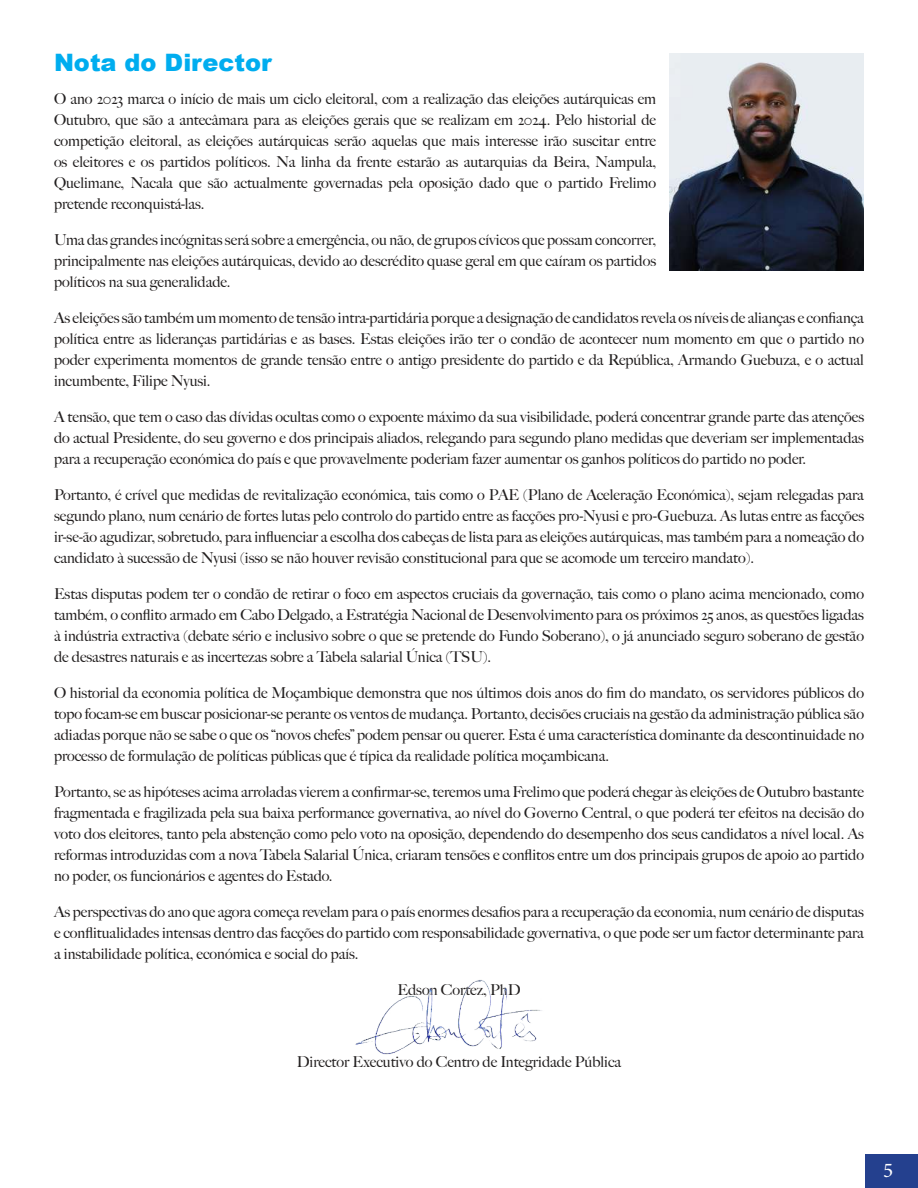
<style>
.page{position:relative;width:918px;height:1188px;background:#fff}
.page>*{position:absolute;margin:0;border:0;box-sizing:border-box;transform-origin:0 0}
.t1{font:900 24px "Arial";color:#00adef}
.t2{font:21px "Minion Pro";color:#fff}
.t3{font:15px/21px "Big Caslon FB";color:#221f1f;text-align:justify}
</style>
<div class="page">
<div style="left:865px;top:1154px;width:53px;height:34px;background:#24408e"></div>
<img style="left:670px;top:53px;width:194px;height:218px">
<img style="left:355px;top:980px;width:187px;height:75px">
<h1 class="t1" style="left:54px;top:54px;width:219px">Nota do Director</h1>
<p class="t3" style="left:54px;top:89px;width:604px">O ano 2023 marca o início de mais um ciclo eleitoral, com a realização das eleições autárquicas em Outubro, que são a antecâmara para as eleições gerais que se realizam em 2024. Pelo historial de competição eleitoral, as eleições autárquicas serão aquelas que mais interesse irão suscitar entre os eleitores e os partidos políticos. Na linha da frente estarão as autarquias da Beira, Nampula, Quelimane, Nacala que são actualmente governadas pela oposição dado que o partido Frelimo pretende reconquistá-las.</p>
<p class="t3" style="left:54px;top:230px;width:604px">Uma das grandes incógnitas será sobre a emergência, ou não, de grupos cívicos que possam concorrer, principalmente nas eleições autárquicas, devido ao descrédito quase geral em que caíram os partidos políticos na sua generalidade.</p>
<p class="t3" style="left:54px;top:308px;width:812px">As eleições são também um momento de tensão intra-partidária porque a designação de candidatos revela os níveis de alianças e confiança política entre as lideranças partidárias e as bases. Estas eleições irão ter o condão de acontecer num momento em que o partido no poder experimenta momentos de grande tensão entre o antigo presidente do partido e da República, Armando Guebuza, e o actual incumbente, Filipe Nyusi.</p>
<p class="t3" style="left:54px;top:407px;width:812px">A tensão, que tem o caso das dívidas ocultas como o expoente máximo da sua visibilidade, poderá concentrar grande parte das atenções do actual Presidente, do seu governo e dos principais aliados, relegando para segundo plano medidas que deveriam ser implementadas para a recuperação económica do país e que provavelmente poderiam fazer aumentar os ganhos políticos do partido no poder.</p>
<p class="t3" style="left:54px;top:485px;width:812px">Portanto, é crível que medidas de revitalização económica, tais como o PAE (Plano de Aceleração Económica), sejam relegadas para segundo plano, num cenário de fortes lutas pelo controlo do partido entre as facções pro-Nyusi e pro-Guebuza. As lutas entre as facções ir-se-ão agudizar, sobretudo, para influenciar a escolha dos cabeças de lista para as eleições autárquicas, mas também para a nomeação do candidato à sucessão de Nyusi (isso se não houver revisão constitucional para que se acomode um terceiro mandato).</p>
<p class="t3" style="left:54px;top:584px;width:812px">Estas disputas podem ter o condão de retirar o foco em aspectos cruciais da governação, tais como o plano acima mencionado, como também, o conflito armado em Cabo Delgado, a Estratégia Nacional de Desenvolvimento para os próximos 25 anos, as questões ligadas à indústria extractiva (debate sério e inclusivo sobre o que se pretende do Fundo Soberano), o já anunciado seguro soberano de gestão de desastres naturais e as incertezas sobre a Tabela salarial Única (TSU).</p>
<p class="t3" style="left:54px;top:683px;width:812px">O historial da economia política de Moçambique demonstra que nos últimos dois anos do fim do mandato, os servidores públicos do topo focam-se em buscar posicionar-se perante os ventos de mudança. Portanto, decisões cruciais na gestão da administração pública são adiadas porque não se sabe o que os “novos chefes” podem pensar ou querer. Esta é uma característica dominante da descontinuidade no processo de formulação de políticas públicas que é típica da realidade política moçambicana.</p>
<p class="t3" style="left:54px;top:782px;width:812px">Portanto, se as hipóteses acima arroladas vierem a confirmar-se, teremos uma Frelimo que poderá chegar às eleições de Outubro bastante fragmentada e fragilizada pela sua baixa performance governativa, ao nível do Governo Central, o que poderá ter efeitos na decisão do voto dos eleitores, tanto pela abstenção como pelo voto na oposição, dependendo do desempenho dos seus candidatos a nível local. As reformas introduzidas com a nova Tabela Salarial Única, criaram tensões e conflitos entre um dos principais grupos de apoio ao partido no poder, os funcionários e agentes do Estado.</p>
<p class="t3" style="left:54px;top:902px;width:812px">As perspectivas do ano que agora começa revelam para o país enormes desafios para a recuperação da economia, num cenário de disputas e conflitualidades intensas dentro das facções do partido com responsabilidade governativa, o que pode ser um factor determinante para a instabilidade política, económica e social do país.</p>
<p class="t3" style="left:397px;top:980px;width:125px">Edson Cortez, PhD</p>
<p class="t3" style="left:297px;top:1052px;width:326px">Director Executivo do Centro de Integridade Pública</p>
<h2 class="t2" style="left:883px;top:1162px;width:12px">5</h2>
</div>
